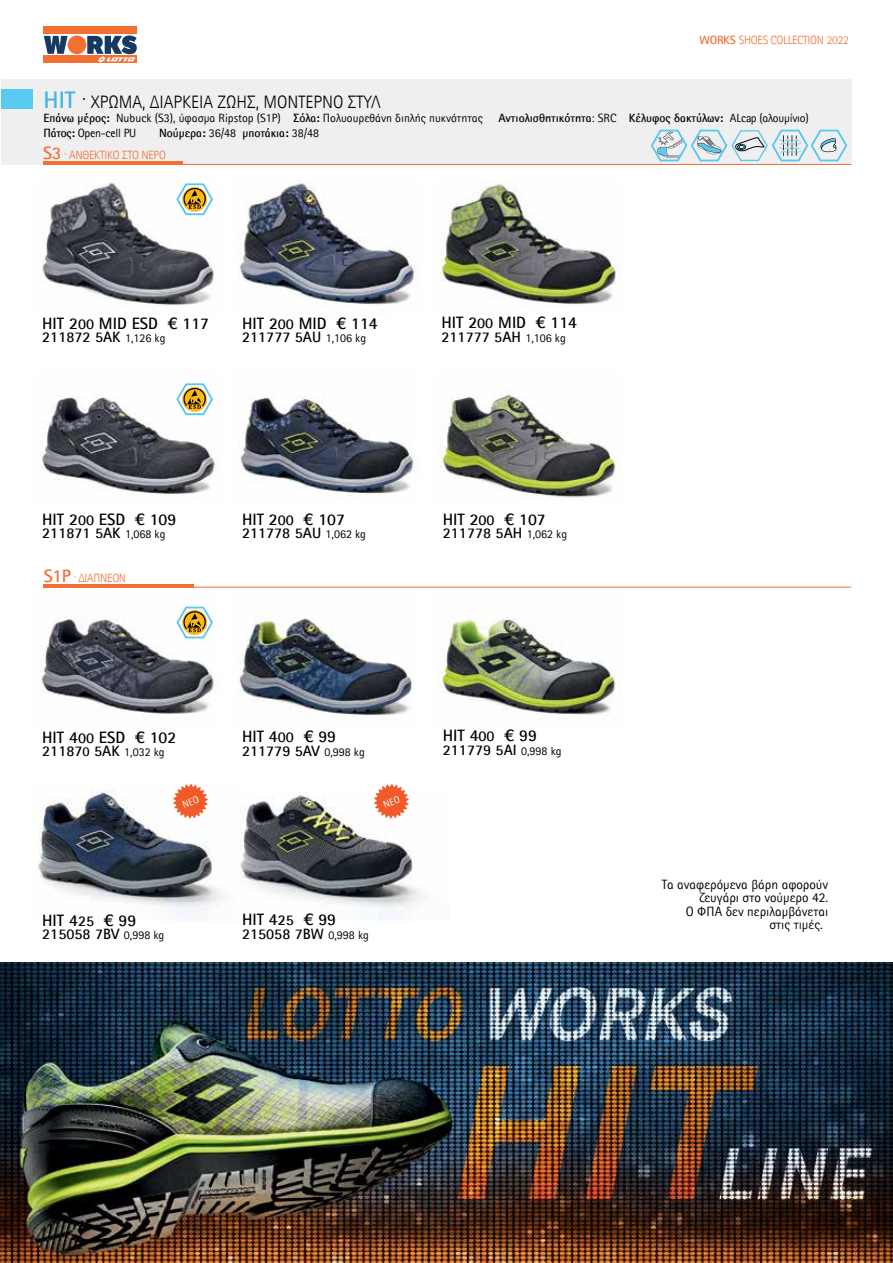
<style>
.page{position:relative;width:893px;height:1263px;background:#fff}
.page>*{position:absolute;margin:0;border:0;box-sizing:border-box;transform-origin:0 0}
.t1{font:300 18px "Rotis Sans Hel";color:#000}
.t2{font:700 16.5px "Rotis Sans Hel";color:#000}
.t3{font:700 15px "Rotis Sans Hel";color:#000}
.t4{font:13.5px "Rotis Sans Hel";color:#000}
.t5{font:700 12px/22.5px "Rotis Sans Hel";color:#000}
.t6{font:12px "Rotis Sans Hel";color:#000}
.t7{font:300 12px "Rotis Sans Hel";letter-spacing:-.02em;color:#f37033}
.t8{font:12px "Rotis Sans Hel";letter-spacing:-.02em;color:#000}
.s1{font-weight:700}
.s2{font-weight:700;font-size:24px;color:#42b5e8}
.s3{font-size:21px}
.s4{font-weight:400}
.s5{font-size:18px;color:#f37033}
.s6{font-weight:300;color:#f37033}
.s7{font-size:15px}
.s8{font-weight:400;font-size:12px}
.s9{font-weight:700;font-size:18px}
.s10{font-size:13.5px}
</style>
<div class="page">
<img style="left:42px;top:183px;width:172px;height:123px">
<img style="left:41px;top:396px;width:174px;height:98px">
<img style="left:41px;top:606px;width:174px;height:108px">
<img style="left:239px;top:609px;width:173px;height:107px">
<img style="left:434px;top:608px;width:187px;height:107px">
<img style="left:240px;top:396px;width:179px;height:100px">
<img style="left:434px;top:388px;width:186px;height:110px">
<img style="left:240px;top:181px;width:179px;height:124px">
<img style="left:433px;top:181px;width:189px;height:123px">
<div style="left:1px;top:80px;width:850px;height:85px;background:#efeff0"></div>
<hr style="left:183px;top:164px;width:668px;height:1px;background:#f37033">
<hr style="left:43px;top:161px;width:140px;height:4px;background:#f37033">
<div style="left:1px;top:89px;width:31px;height:19px;background:#58caf2"></div>
<hr style="left:194px;top:587px;width:657px;height:1px;background:#f37033">
<hr style="left:44px;top:584px;width:150px;height:3px;background:#f37033">
<div style="left:68px;top:35px;width:18px;height:19px;background:#f37033;border-radius:50%"></div>
<div style="left:44px;top:56px;width:93px;height:7px;background:#f37033"></div>
<svg style="left:44px;top:36px;width:24px;height:18px"></svg>
<div style="left:44px;top:27px;width:93px;height:7px;background:#f37033"></div>
<svg style="left:87px;top:35px;width:50px;height:27px"></svg>
<svg style="left:176px;top:183px;width:37px;height:32px"></svg>
<svg style="left:176px;top:383px;width:37px;height:32px"></svg>
<svg style="left:176px;top:607px;width:37px;height:31px"></svg>
<img style="left:0;top:962px;width:893px;height:301px">
<svg style="left:651px;top:129px;width:196px;height:33px"></svg>
<img style="left:240px;top:792px;width:187px;height:128px">
<img style="left:35px;top:790px;width:190px;height:126px">
<svg style="left:173px;top:783px;width:35px;height:36px"></svg>
<svg style="left:374px;top:783px;width:35px;height:36px"></svg>
<p class="t7" style="left:699px;top:34px;width:151px"><span class="s1">WORKS</span> SHOES COLLECTION 2022</p>
<p class="t1" style="left:44px;top:93px;width:339px"><span class="s2">HIT</span> <span class="s3">·</span> ΧΡΩΜΑ, ΔΙΑΡΚΕΙΑ ΖΩΗΣ, ΜΟΝΤΕΡΝΟ ΣΤΥΛ</p>
<p class="t6" style="left:44px;top:112px;width:441px"><span class="s1">Επάνω μέρος:</span> Nubuck (S3), ύφασμα Ripstop (S1P) <span class="s1">Σόλα:</span> Πολυουρεθάνη διπλής πυκνότητας</p>
<p class="t5" style="left:498px;top:107px;width:312px">Αντιολισθητικότητα<span class="s4">: SRC</span> Κέλυφος δακτύλων: <span class="s4">ALcap (αλουμίνιο)</span></p>
<p class="t8" style="left:44px;top:126px;width:94px"><span class="s1">Πάτος:</span> Open-cell PU</p>
<p class="t5" style="left:43px;top:121px;width:277px;text-indent:116px">Νούμερα: <span class="s4">36/48</span> μποτάκια: <span class="s4">38/48<br></span><span class="s5">S3</span> <span class="s6">· ΑΝΘΕΚΤΙΚΟ ΣΤΟ ΝΕΡΟ</span></p>
<p class="t2" style="left:42px;top:314px;width:168px">HIT 2<span class="s7">00</span> MID ESD € 117</p>
<p class="t3" style="left:42px;top:329px;width:125px">211872 5AK <span class="s8">1,126 kg</span></p>
<p class="t2" style="left:242px;top:314px;width:137px">HIT 2<span class="s7">00</span> MID € 114</p>
<p class="t3" style="left:242px;top:329px;width:126px">211777 5AU <span class="s8">1,106 kg</span></p>
<p class="t2" style="left:441px;top:313px;width:137px">HIT 2<span class="s7">00</span> MID € 114</p>
<p class="t3" style="left:441px;top:328px;width:126px">211777 5AH <span class="s8">1,106 kg</span></p>
<p class="t2" style="left:42px;top:510px;width:136px">HIT 2<span class="s7">00</span> ESD € 109</p>
<p class="t3" style="left:42px;top:525px;width:125px">211871 5AK <span class="s8">1,068 kg</span></p>
<p class="t2" style="left:242px;top:510px;width:104px">HIT 2<span class="s7">00</span> € 107</p>
<p class="t3" style="left:242px;top:525px;width:126px">211778 5AU <span class="s8">1,062 kg</span></p>
<p class="t2" style="left:443px;top:510px;width:104px">HIT 2<span class="s7">00</span> € 107</p>
<p class="t3" style="left:443px;top:525px;width:126px">211778 5AH <span class="s8">1,062 kg</span></p>
<p class="t7" style="left:44px;top:571px;width:84px"><span class="s9">S1P</span> · ΔΙΑΠΝΕΟΝ</p>
<p class="t2" style="left:42px;top:728px;width:136px">HIT 4<span class="s7">00</span> ESD € 102</p>
<p class="t3" style="left:42px;top:743px;width:124px">21187<span class="s10">0</span> 5AK <span class="s8">1,032 kg</span></p>
<p class="t2" style="left:242px;top:728px;width:96px">HIT 4<span class="s7">00</span> € 99</p>
<p class="t3" style="left:242px;top:742px;width:124px">211779 5AV <span class="s8">0,998 kg</span></p>
<p class="t2" style="left:443px;top:726px;width:96px">HIT 4<span class="s7">00</span> € 99</p>
<p class="t3" style="left:443px;top:741px;width:120px">211779 5AI <span class="s8">0,998 kg</span></p>
<p class="t2" style="left:42px;top:911px;width:96px">HIT 4<span class="s7">25</span> € 99</p>
<p class="t3" style="left:42px;top:925px;width:124px">215058 7BV <span class="s8">0,998 kg</span></p>
<p class="t2" style="left:242px;top:910px;width:96px">HIT 4<span class="s7">25</span> € 99</p>
<p class="t3" style="left:242px;top:925px;width:128px">215058 7BW <span class="s8">0,998 kg</span></p>
<p class="t4" style="left:662px;top:877px;width:168px">Τα αναφερόμενα βάρη αφορούν</p>
<p class="t4" style="left:699px;top:891px;width:131px">ζευγάρι στο νούμερο 42.</p>
<p class="t4" style="left:686px;top:904px;width:144px">Ο ΦΠΑ δεν περιλαμβάνεται</p>
<p class="t4" style="left:769px;top:918px;width:55px">στις τιμές.</p>
</div>
